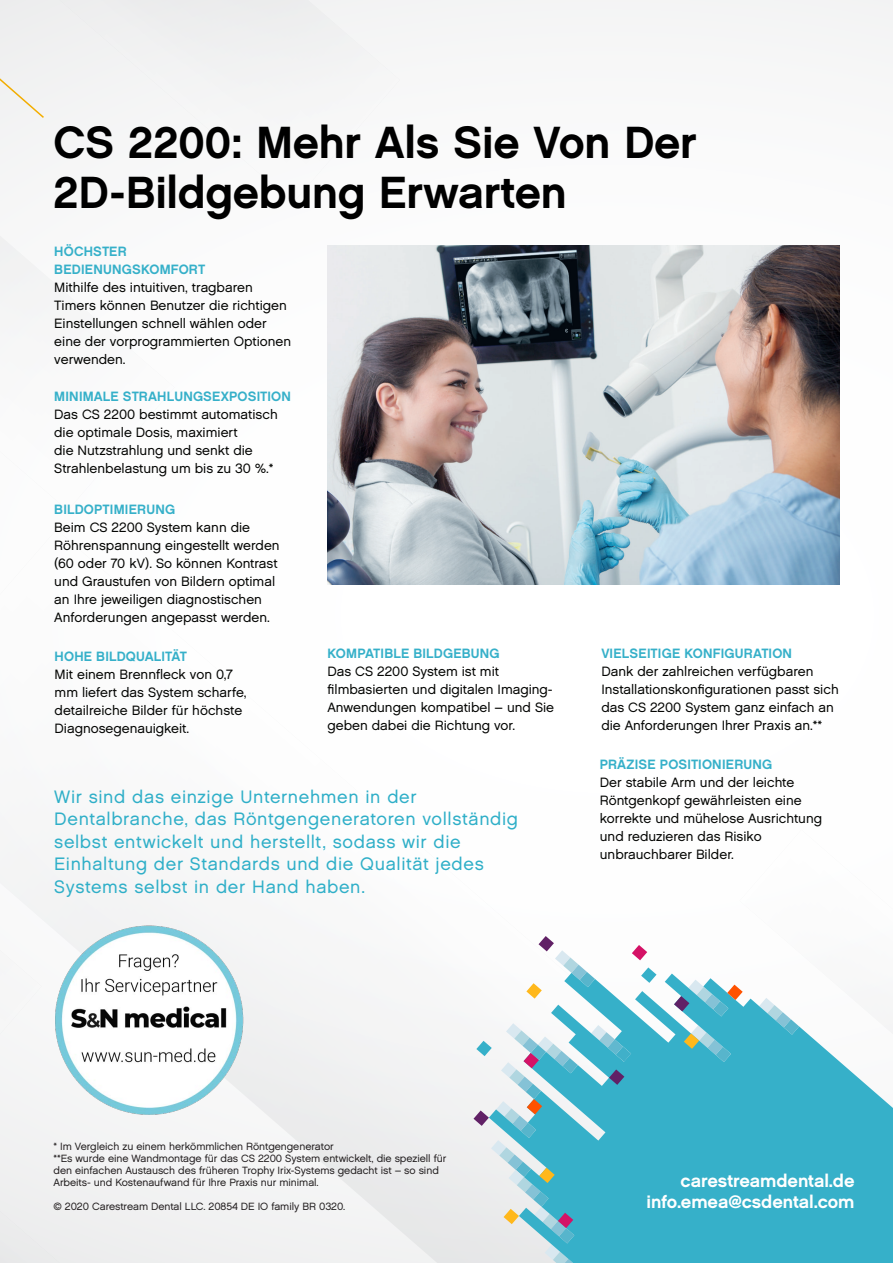
<style>
.page{position:relative;width:893px;height:1263px;background:#fbfbfb}
.page>*{position:absolute;margin:0;border:0;box-sizing:border-box;transform-origin:0 0}
.Header_-_Secondary{font:45px/49.5px "Chalet New York Nineteen Sixty";letter-spacing:-.005em;color:#000}
.Pull_Quote{font:18px/22.5px "Chalet London Nineteen Sixty";letter-spacing:.035em;color:#2fafc8}
.t1{font:18px "Chalet New York Nineteen Sixty";letter-spacing:-.005em;color:#fff}
.Body_copy{font:13.5px/18px "Chalet London Nineteen Sixty";color:#040503}
.All_Cap_Bold{font:13.5px "Chalet New York Nineteen Sixty";letter-spacing:.015em;color:#36b0c9}
.Legal{font:10.5px/12px "Chalet London Nineteen Sixty";letter-spacing:-.005em;color:#231f20}
</style>
<div class="page">
<svg style="left:643px;top:967px;width:12px;height:6px"></svg>
<svg style="left:534px;top:973px;width:359px;height:290px;fill:#36b0c9"></svg>
<svg style="left:632px;top:945px;width:15px;height:15px"></svg>
<svg style="left:674px;top:980px;width:69px;height:36px"></svg>
<svg style="left:684px;top:1025px;width:47px;height:37px;background:#67bbc4"></svg>
<svg style="left:591px;top:1025px;width:48px;height:60px;background:#60b8ce"></svg>
<svg style="left:526px;top:936px;width:69px;height:62px"></svg>
<svg style="left:473px;top:1023px;width:105px;height:240px"></svg>
<svg style="left:0;top:0;width:45px;height:262px"></svg>
<img style="left:327px;top:246px;width:513px;height:338px">
<img style="left:55px;top:925px;width:191px;height:190px">
<p class="Header_-_Secondary" style="left:54px;top:117px;width:645px">CS 2200: Mehr Als Sie Von Der<br>2D-Bildgebung Erwarten</p>
<p class="All_Cap_Bold" style="left:54px;top:243px;width:74px">HÖCHSTER</p>
<p class="All_Cap_Bold" style="left:54px;top:261px;width:152px">BEDIENUNGSKOMFORT</p>
<p class="Body_copy" style="left:54px;top:278px;width:238px">Mithilfe des intuitiven, tragbaren<br>Timers können Benutzer die richtigen<br>Einstellungen schnell wählen oder eine der vorprogrammierten Optionen verwenden.</p>
<p class="All_Cap_Bold" style="left:54px;top:388px;width:238px">MINIMALE STRAHLUNGSEXPOSITION</p>
<p class="Body_copy" style="left:54px;top:405px;width:225px">Das CS 2200 bestimmt automatisch die optimale Dosis, maximiert<br>die Nutzstrahlung und senkt die<br>Strahlenbelastung um bis zu 30 %.*</p>
<p class="All_Cap_Bold" style="left:54px;top:501px;width:122px">BILDOPTIMIERUNG</p>
<p class="Body_copy" style="left:54px;top:518px;width:227px">Beim CS 2200 System kann die Röhrenspannung eingestellt werden (60 oder 70 kV). So können Kontrast und Graustufen von Bildern optimal an Ihre jeweiligen diagnostischen Anforderungen angepasst werden.</p>
<p class="All_Cap_Bold" style="left:55px;top:648px;width:134px">HOHE BILDQUALITÄT</p>
<p class="Body_copy" style="left:55px;top:665px;width:194px">Mit einem Brennfleck von 0,7 mm liefert das System scharfe, detailreiche Bilder für höchste<br>Diagnosegenauigkeit.</p>
<p class="All_Cap_Bold" style="left:327px;top:645px;width:174px">KOMPATIBLE BILDGEBUNG</p>
<p class="Body_copy" style="left:327px;top:662px;width:228px">Das CS 2200 System ist mit filmbasierten und digitalen Imaging-<br>Anwendungen kompatibel – und Sie geben dabei die Richtung vor.</p>
<p class="Pull_Quote" style="left:54px;top:785px;width:465px">Wir sind das einzige Unternehmen in der Dentalbranche, das Röntgengeneratoren vollständig selbst entwickelt und herstellt, sodass wir die Einhaltung der Standards und die Qualität jedes Systems selbst in der Hand haben.</p>
<p class="All_Cap_Bold" style="left:601px;top:645px;width:192px">VIELSEITIGE KONFIGURATION</p>
<p class="Body_copy" style="left:601px;top:663px;width:239px">Dank der zahlreichen verfügbaren Installationskonfigurationen passt sich das CS 2200 System ganz einfach an die Anforderungen Ihrer Praxis an.**</p>
<p class="All_Cap_Bold" style="left:600px;top:756px;width:174px">PRÄZISE POSITIONIERUNG</p>
<p class="Body_copy" style="left:600px;top:773px;width:224px">Der stabile Arm und der leichte<br>Röntgenkopf gewährleisten eine korrekte und mühelose Ausrichtung und reduzieren das Risiko unbrauchbarer Bilder.</p>
<p class="Legal" style="left:54px;top:1140px;width:282px">* Im Vergleich zu einem herkömmlichen Röntgengenerator</p>
<p class="Legal" style="left:54px;top:1152px;width:394px">**Es wurde eine Wandmontage für das CS 2200 System entwickelt, die speziell für den einfachen Austausch des früheren Trophy Irix-Systems gedacht ist – so sind<br>Arbeits- und Kostenaufwand für Ihre Praxis nur minimal.</p>
<p class="Legal" style="left:54px;top:1200px;width:293px">© 2020 Carestream Dental LLC. 20854 DE IO family BR 0320.</p>
<p class="t1" style="left:680px;top:1169px;width:175px">carestreamdental.de</p>
<p class="t1" style="left:647px;top:1190px;width:209px">info.emea@csdental.com</p>
</div>
